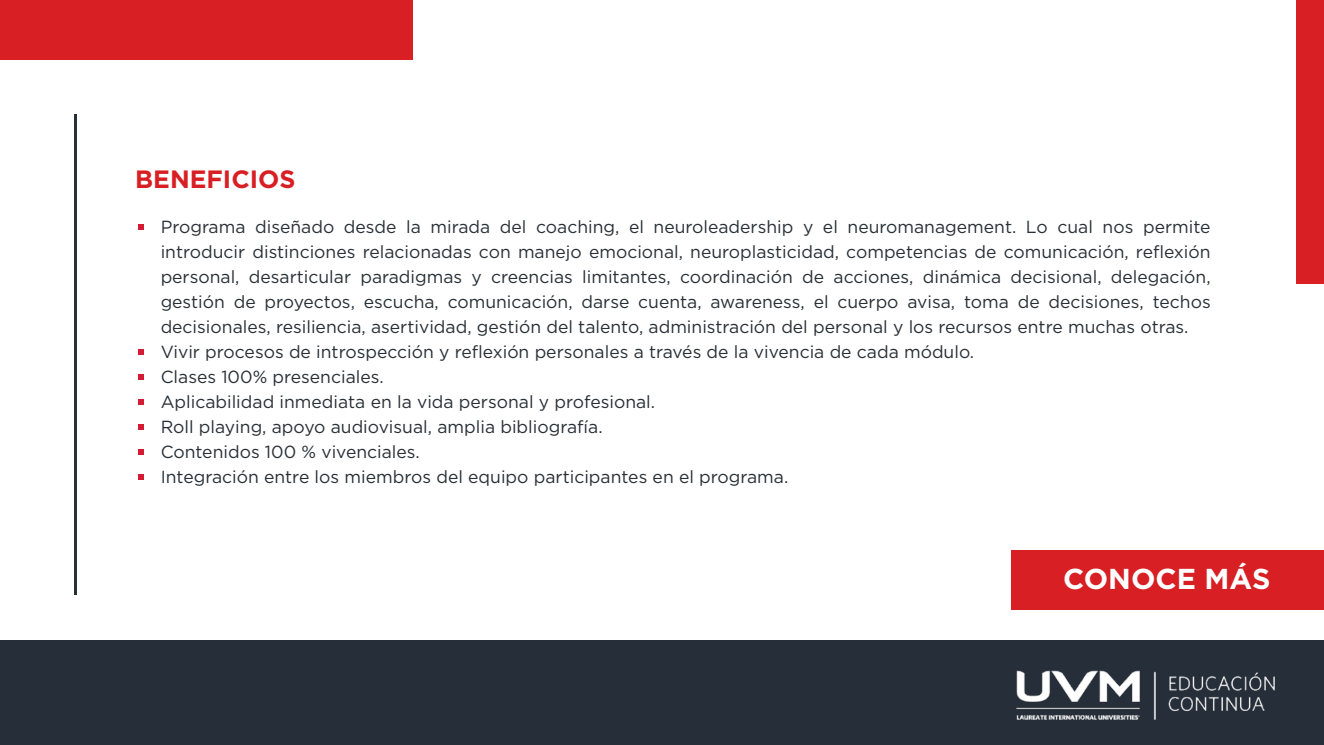
<style>
.page{position:relative;width:1324px;height:745px;background:#fff}
.page>*{position:absolute;margin:0;border:0;box-sizing:border-box;transform-origin:0 0}
.t1{font:700 28.75px "Gotham";color:#fff}
.t2{font:700 25px "Gotham";color:#d71f24}
.t3{font:17.5px/25px "Gotham";color:#283036}
</style>
<div class="page">
<div style="left:0;top:639px;width:1323px;height:105px;background:#262f39"></div>
<hr style="left:75px;top:114px;width:2px;height:480px;background:#283036">
<div style="left:0;top:0;width:412px;height:59px;background:#d71f24"></div>
<div style="left:1011px;top:549px;width:312px;height:60px;background:#d71f24"></div>
<img style="left:984px;top:639px;width:338px;height:81px">
<div style="left:1296px;top:1px;width:27px;height:282px;background:#d71f24"></div>
<svg style="left:138px;top:224px;width:5px;height:5px"></svg>
<svg style="left:138px;top:349px;width:5px;height:6px"></svg>
<svg style="left:138px;top:374px;width:5px;height:6px"></svg>
<svg style="left:138px;top:399px;width:5px;height:6px"></svg>
<svg style="left:138px;top:424px;width:5px;height:5px"></svg>
<svg style="left:138px;top:449px;width:5px;height:5px"></svg>
<svg style="left:138px;top:474px;width:5px;height:5px"></svg>
<h2 class="t2" style="left:135px;top:163px;width:162px">BENEFICIOS</h2>
<p class="t3" style="left:161px;top:214px;width:1051px">Programa diseñado desde la mirada del coaching, el neuroleadership y el neuromanagement. Lo cual nos permite introducir distinciones relacionadas con manejo emocional, neuroplasticidad, competencias de comunicación, reflexión personal, desarticular paradigmas y creencias limitantes, coordinación de acciones, dinámica decisional, delegación, gestión de proyectos, escucha, comunicación, darse cuenta, awareness, el cuerpo avisa, toma de decisiones, techos decisionales, resiliencia, asertividad, gestión del talento, administración del personal y los recursos entre muchas otras.<br>Vivir procesos de introspección y reflexión personales a través de la vivencia de cada módulo.<br>Clases 100% presenciales.<br>Aplicabilidad inmediata en la vida personal y profesional.<br>Roll playing, apoyo audiovisual, amplia bibliografía.<br>Contenidos 100 % vivenciales.<br>Integración entre los miembros del equipo participantes en el programa.</p>
<h1 class="t1" style="left:1063px;top:559px;width:209px">CONOCE MÁS</h1>
</div>
